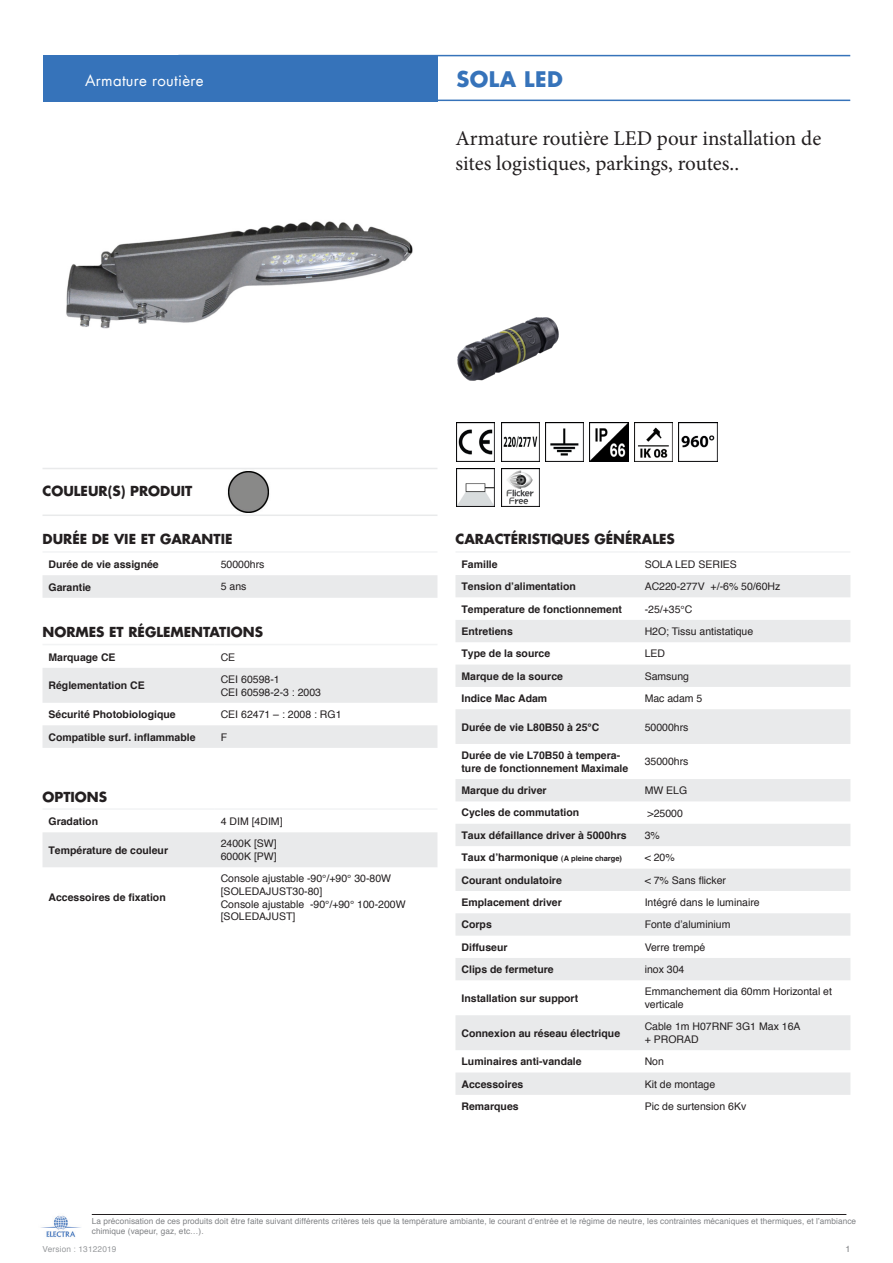
<style>
.page{position:relative;width:893px;height:1263px;background:#fff}
.page>*{position:absolute;margin:0;border:0;box-sizing:border-box;transform-origin:0 0}
.Titre_produit_deltal{font:21px/25.2px "Minion Pro";color:#231f20}
.Titre_page_Deltaled{font:700 21px "Futura LT";letter-spacing:.02em;color:#3673ba}
.Titre_page_Deltaled-2{font:15px "Futura LT";letter-spacing:.02em;color:#fff}
.Titre_colonne_tablea{font:700 13.5px "Futura LT";color:#231f20}
.content_tableau_7pt{font:700 10.5px/12.6px "Helvetica";color:#231f20}
.content_tableau_smal{font:10.5px/12.6px "Helvetica";color:#231f20}
.t1{font:9px "Helvetica";color:#808285}
.t2{font:8.25px/9.9px "Helvetica";letter-spacing:.01em;color:#808285}
.t3{font:8.25px "Helvetica";letter-spacing:.02em;color:#97999c}
.s1{font-size:7.5px}
</style>
<div class="page">
<img style="left:66px;top:221px;width:347px;height:108px">
<img style="left:501px;top:423px;width:38px;height:38px">
<img style="left:545px;top:423px;width:39px;height:38px">
<img style="left:590px;top:423px;width:38px;height:38px">
<img style="left:634px;top:423px;width:39px;height:38px">
<img style="left:679px;top:423px;width:38px;height:38px">
<img style="left:457px;top:423px;width:38px;height:38px">
<img style="left:227px;top:471px;width:43px;height:42px">
<hr style="left:43px;top:468px;width:394px;height:1px;background:#e9eaeb">
<hr style="left:43px;top:514px;width:394px;height:2px;background:#e9eaeb">
<img style="left:457px;top:469px;width:38px;height:38px">
<img style="left:501px;top:469px;width:38px;height:38px">
<div style="left:43px;top:575px;width:394px;height:23px;background:#e9eaeb"></div>
<hr style="left:43px;top:551px;width:172px;height:2px;background:#f2f3f4">
<hr style="left:215px;top:551px;width:222px;height:2px;background:#f2f3f4">
<svg style="left:43px;top:668px;width:394px;height:80px"></svg>
<hr style="left:43px;top:644px;width:172px;height:1px;background:#f2f3f4">
<hr style="left:215px;top:644px;width:222px;height:1px;background:#f2f3f4">
<div style="left:43px;top:832px;width:394px;height:35px;background:#e9eaeb"></div>
<hr style="left:43px;top:808px;width:172px;height:2px;background:#f2f3f4">
<hr style="left:215px;top:808px;width:222px;height:2px;background:#f2f3f4">
<svg style="left:455px;top:575px;width:395px;height:520px;fill:#eaeaeb"></svg>
<hr style="left:455px;top:551px;width:184px;height:2px;background:#f2f3f4">
<hr style="left:639px;top:551px;width:211px;height:2px;background:#f2f3f4">
<img style="left:457px;top:317px;width:102px;height:64px">
<img style="left:41px;top:1215px;width:40px;height:23px">
<hr style="left:92px;top:1214px;width:754px;height:1px;background:#231f20">
<div style="left:43px;top:55px;width:394px;height:46px;background:#3673ba"></div>
<hr style="left:178px;top:55px;width:672px;height:1px;background:#3673ba">
<hr style="left:178px;top:100px;width:672px;height:1px;background:#3673ba">
<p class="Titre_page_Deltaled-2" style="left:85px;top:71px;width:120px">Armature routière</p>
<p class="Titre_page_Deltaled" style="left:457px;top:65px;width:108px">SOLA LED</p>
<p class="Titre_produit_deltal" style="left:455px;top:126px;width:367px">Armature routière LED pour installation de sites logistiques, parkings, routes..</p>
<p class="Titre_colonne_tablea" style="left:43px;top:482px;width:151px">COULEUR(S) PRODUIT</p>
<p class="Titre_colonne_tablea" style="left:43px;top:530px;width:191px">DURÉE DE VIE ET GARANTIE</p>
<p class="content_tableau_7pt" style="left:49px;top:558px;width:112px">Durée de vie assignée</p>
<p class="content_tableau_smal" style="left:221px;top:558px;width:45px">50000hrs</p>
<p class="content_tableau_7pt" style="left:49px;top:580px;width:44px">Garantie</p>
<p class="content_tableau_smal" style="left:221px;top:581px;width:27px">5 ans</p>
<p class="Titre_colonne_tablea" style="left:43px;top:623px;width:222px">NORMES ET RÉGLEMENTATIONS</p>
<p class="content_tableau_7pt" style="left:49px;top:650px;width:69px">Marquage CE</p>
<p class="content_tableau_smal" style="left:221px;top:651px;width:16px">CE</p>
<p class="content_tableau_7pt" style="left:49px;top:679px;width:98px">Réglementation CE</p>
<p class="content_tableau_smal" style="left:221px;top:673px;width:60px">CEI 60598-1</p>
<p class="content_tableau_smal" style="left:221px;top:686px;width:102px">CEI 60598-2-3 : 2003</p>
<p class="content_tableau_7pt" style="left:49px;top:708px;width:129px">Sécurité Photobiologique</p>
<p class="content_tableau_smal" style="left:221px;top:708px;width:122px">CEI 62471 – : 2008 : RG1</p>
<p class="content_tableau_7pt" style="left:49px;top:730px;width:149px">Compatible surf. inflammable</p>
<p class="content_tableau_smal" style="left:221px;top:731px;width:8px">F</p>
<p class="Titre_colonne_tablea" style="left:43px;top:787px;width:66px">OPTIONS</p>
<p class="content_tableau_7pt" style="left:49px;top:815px;width:51px">Gradation</p>
<p class="content_tableau_smal" style="left:221px;top:815px;width:63px">4 DIM [4DIM]</p>
<p class="content_tableau_7pt" style="left:49px;top:844px;width:121px">Température de couleur</p>
<p class="content_tableau_smal" style="left:221px;top:838px;width:58px">2400K [SW]</p>
<p class="content_tableau_smal" style="left:221px;top:850px;width:58px">6000K [PW]</p>
<p class="content_tableau_7pt" style="left:49px;top:891px;width:119px">Accessoires de fixation</p>
<p class="content_tableau_smal" style="left:221px;top:873px;width:172px">Console ajustable -90°/+90° 30-80W</p>
<p class="content_tableau_smal" style="left:221px;top:885px;width:103px">[SOLEDAJUST30-80]</p>
<p class="content_tableau_smal" style="left:221px;top:898px;width:186px">Console ajustable -90°/+90° 100-200W</p>
<p class="content_tableau_smal" style="left:221px;top:910px;width:76px">[SOLEDAJUST]</p>
<p class="Titre_colonne_tablea" style="left:455px;top:530px;width:221px">CARACTÉRISTIQUES GÉNÉRALES</p>
<p class="content_tableau_7pt" style="left:461px;top:557px;width:38px">Famille</p>
<p class="content_tableau_smal" style="left:645px;top:558px;width:94px">SOLA LED SERIES</p>
<p class="content_tableau_7pt" style="left:461px;top:580px;width:116px">Tension d’alimentation</p>
<p class="content_tableau_smal" style="left:645px;top:580px;width:137px">AC220-277V +/-6% 50/60Hz</p>
<p class="content_tableau_7pt" style="left:461px;top:602px;width:162px">Temperature de fonctionnement</p>
<p class="content_tableau_smal" style="left:645px;top:603px;width:49px">-25/+35°C</p>
<p class="content_tableau_7pt" style="left:461px;top:625px;width:53px">Entretiens</p>
<p class="content_tableau_smal" style="left:645px;top:625px;width:110px">H2O; Tissu antistatique</p>
<p class="content_tableau_7pt" style="left:461px;top:647px;width:90px">Type de la source</p>
<p class="content_tableau_smal" style="left:645px;top:648px;width:22px">LED</p>
<p class="content_tableau_7pt" style="left:461px;top:669px;width:103px">Marque de la source</p>
<p class="content_tableau_smal" style="left:645px;top:670px;width:46px">Samsung</p>
<p class="content_tableau_7pt" style="left:461px;top:692px;width:87px">Indice Mac Adam</p>
<p class="content_tableau_smal" style="left:645px;top:692px;width:59px">Mac adam 5</p>
<p class="content_tableau_7pt" style="left:461px;top:720px;width:139px">Durée de vie L80B50 à 25°C</p>
<p class="content_tableau_smal" style="left:645px;top:721px;width:45px">50000hrs</p>
<p class="content_tableau_7pt" style="left:461px;top:749px;width:168px">Durée de vie L70B50 à tempera&shy;ture de fonctionnement Maximale</p>
<p class="content_tableau_smal" style="left:645px;top:756px;width:45px">35000hrs</p>
<p class="content_tableau_7pt" style="left:461px;top:784px;width:87px">Marque du driver</p>
<p class="content_tableau_smal" style="left:645px;top:784px;width:44px">MW ELG</p>
<p class="content_tableau_7pt" style="left:461px;top:806px;width:119px">Cycles de commutation</p>
<p class="content_tableau_smal" style="left:648px;top:807px;width:37px">&gt;25000</p>
<p class="content_tableau_7pt" style="left:461px;top:828px;width:167px">Taux défaillance driver à 5000hrs</p>
<p class="content_tableau_smal" style="left:645px;top:829px;width:17px">3%</p>
<p class="content_tableau_7pt" style="left:461px;top:851px;width:162px">Taux d’harmonique <span class="s1">(A pleine charge)</span></p>
<p class="content_tableau_smal" style="left:645px;top:852px;width:32px">&lt; 20%</p>
<p class="content_tableau_7pt" style="left:461px;top:873px;width:102px">Courant ondulatoire</p>
<p class="content_tableau_smal" style="left:645px;top:874px;width:83px">&lt; 7% Sans flicker</p>
<p class="content_tableau_7pt" style="left:461px;top:896px;width:102px">Emplacement driver</p>
<p class="content_tableau_smal" style="left:645px;top:896px;width:116px">Intégré dans le luminaire</p>
<p class="content_tableau_7pt" style="left:461px;top:918px;width:32px">Corps</p>
<p class="content_tableau_smal" style="left:645px;top:919px;width:87px">Fonte d’aluminium</p>
<p class="content_tableau_7pt" style="left:461px;top:940px;width:48px">Diffuseur</p>
<p class="content_tableau_smal" style="left:645px;top:941px;width:62px">Verre trempé</p>
<p class="content_tableau_7pt" style="left:461px;top:963px;width:94px">Clips de fermeture</p>
<p class="content_tableau_smal" style="left:645px;top:963px;width:41px">inox 304</p>
<p class="content_tableau_7pt" style="left:461px;top:991px;width:118px">Installation sur support</p>
<p class="content_tableau_smal" style="left:645px;top:986px;width:189px">Emmanchement dia 60mm Horizontal et verticale</p>
<p class="content_tableau_7pt" style="left:461px;top:1026px;width:160px">Connexion au réseau électrique</p>
<p class="content_tableau_smal" style="left:645px;top:1021px;width:157px">Cable 1m H07RNF 3G1 Max 16A</p>
<p class="content_tableau_smal" style="left:645px;top:1033px;width:55px">+ PRORAD</p>
<p class="content_tableau_7pt" style="left:461px;top:1055px;width:122px">Luminaires anti-vandale</p>
<p class="content_tableau_smal" style="left:645px;top:1055px;width:21px">Non</p>
<p class="content_tableau_7pt" style="left:461px;top:1077px;width:63px">Accessoires</p>
<p class="content_tableau_smal" style="left:645px;top:1078px;width:72px">Kit de montage</p>
<p class="content_tableau_7pt" style="left:461px;top:1099px;width:59px">Remarques</p>
<p class="content_tableau_smal" style="left:645px;top:1100px;width:103px">Pic de surtension 6Kv</p>
<p class="t2" style="left:92px;top:1217px;width:766px">La préconisation de ces produits doit être faite suivant différents critères tels que la température ambiante, le courant d’entrée et le régime de neutre, les contraintes mécaniques et thermiques, et l’ambiance chimique (vapeur, gaz, etc…).</p>
<p class="t3" style="left:43px;top:1243px;width:75px">Version : 13122019</p>
<p class="t1" style="left:845px;top:1242px;width:7px">1</p>
</div>
